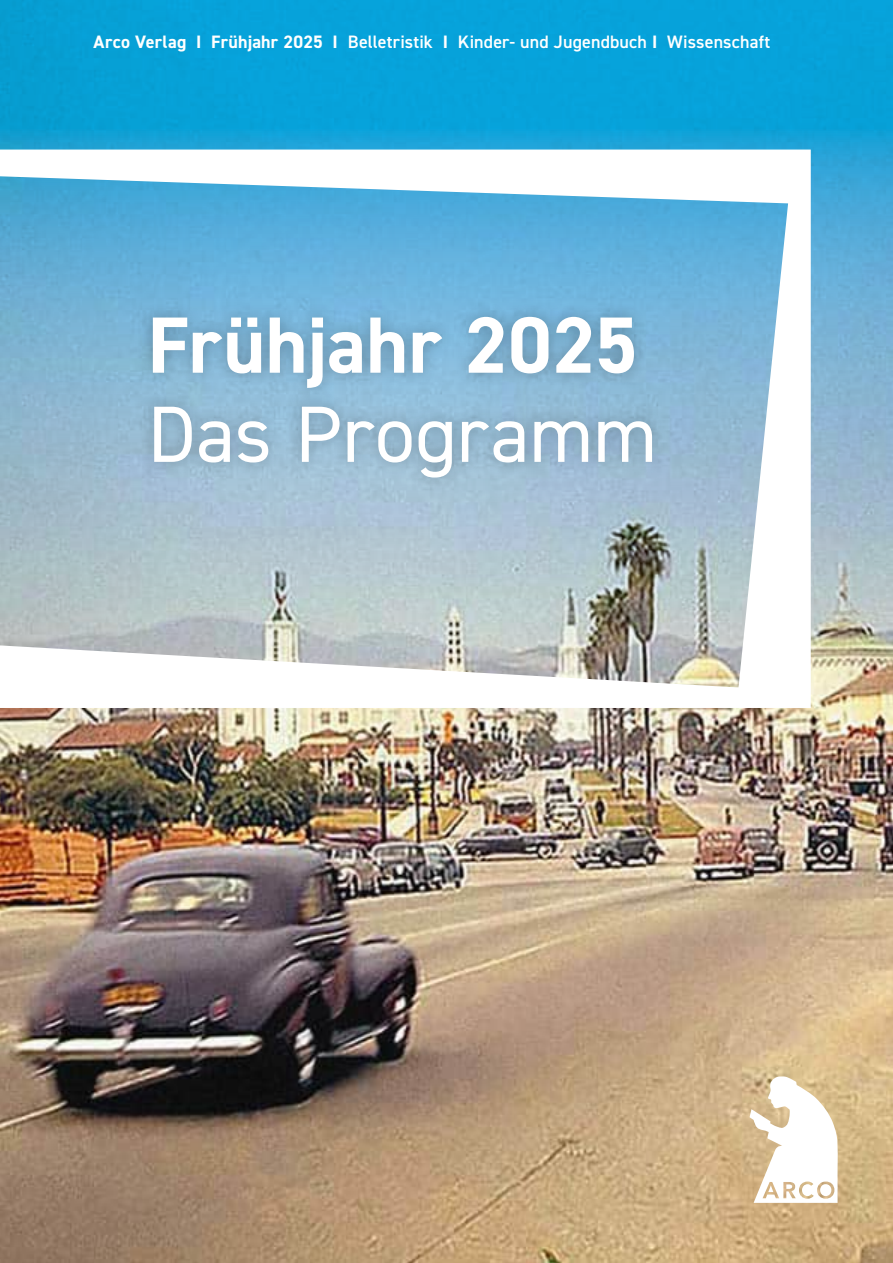
<style>
.page{position:relative;width:893px;height:1263px;background:#fff}
.page>*{position:absolute;margin:0;border:0;box-sizing:border-box;transform-origin:0 0}
.t1{font:700 79.95px "DIN2014";letter-spacing:.005em;color:#fff}
.t2{font:79.95px "DIN2014";color:#fff}
.t3{font:600 18px "DIN2014";letter-spacing:.01em;color:#fff}
.s1{font-weight:700}
</style>
<div class="page">
<img style="left:0;top:1px;width:893px;height:1262px">
<svg style="left:0;top:150px;width:811px;height:558px"></svg>
<div style="left:137px;top:303px;width:531px;height:189px;background:#000;opacity:.26"></div>
<svg style="left:750px;top:1076px;width:89px;height:127px"></svg>
<p class="t3" style="left:94px;top:30px;width:678px"><span class="s1">Arco Verlag I Frühjahr 2025 I</span> Belletristik <span class="s1">I</span> Kinder- und Jugendbuch <span class="s1">I</span> Wissenschaft</p>
<h1 class="t1" style="left:147px;top:292px;width:492px">Frühjahr 2025</h1>
<h1 class="t2" style="left:147px;top:384px;width:511px">Das Programm</h1>
</div>
